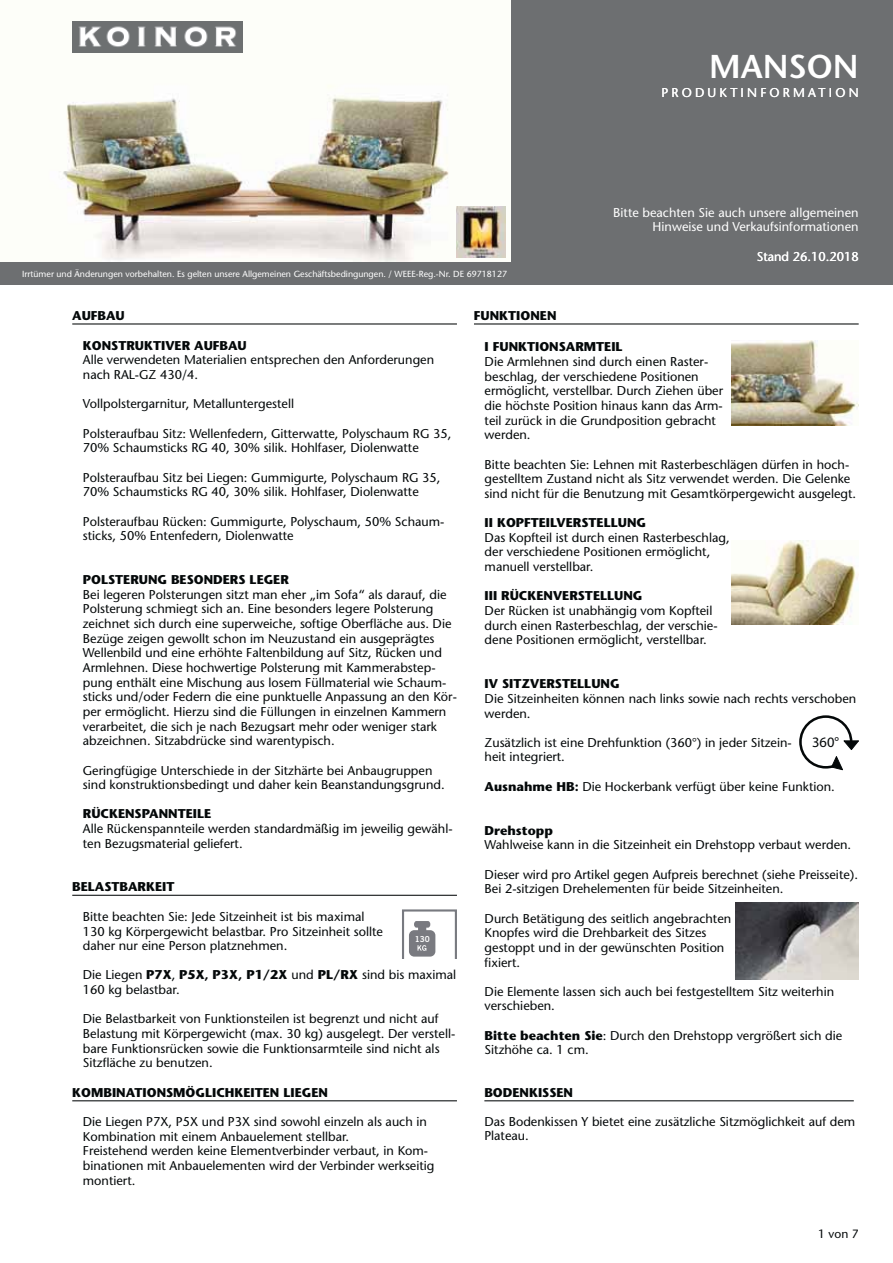
<style>
.page{position:relative;width:893px;height:1263px;background:#fff}
.page>*{position:absolute;margin:0;border:0;box-sizing:border-box;transform-origin:0 0}
.t1{font:600 33px "Stone Sans";color:#fff}
.t2{font:300 14.4px "Trade Gothic";color:#040809}
.t3{font:12.75px/14.7px "Stone Sans";color:#040809}
.t4{font:700 12.75px "Stone Sans";color:#040809}
.t5{font:12.75px/14.7px "Stone Sans";color:#fff;text-align:right}
.t6{font:12.75px "Stone Sans";letter-spacing:.25em;color:#fff}
.t7{font:12px "Stone Sans";color:#040809}
.t8{font:8.85px "Stone Sans";color:#fff}
.t9{font:8.25px "Trade Gothic LT Bold Two";color:#fff}
.s1{font-weight:700}
</style>
<div class="page">
<svg style="left:0;top:0;width:893px;height:285px;fill:#6d6f71"></svg>
<hr style="left:72px;top:323px;width:385px;height:2px;background:#040809">
<hr style="left:474px;top:323px;width:385px;height:2px;background:#040809">
<svg style="left:402px;top:909px;width:55px;height:50px"></svg>
<img style="left:731px;top:340px;width:128px;height:85px">
<img style="left:731px;top:540px;width:128px;height:85px">
<img style="left:457px;top:206px;width:49px;height:51px">
<img style="left:72px;top:21px;width:170px;height:31px">
<hr style="left:72px;top:895px;width:385px;height:1px;background:#040809">
<svg style="left:799px;top:715px;width:60px;height:55px"></svg>
<img style="left:735px;top:903px;width:124px;height:76px">
<hr style="left:72px;top:1100px;width:385px;height:1px;background:#040809">
<hr style="left:484px;top:1100px;width:370px;height:1px;background:#040809">
<h1 class="t1" style="left:709px;top:54px;width:151px">MANSON</h1>
<p class="t6" style="left:661px;top:88px;width:199px">PRODUKTINFORMATION</p>
<p class="t5" style="left:613px;top:206px;width:247px">Bitte beachten Sie auch unsere allgemeinen<br>Hinweise und Verkaufsinformationen</p>
<p class="t5" style="left:757px;top:251px;width:103px">Stand 26.10.2018</p>
<p class="t8" style="left:22px;top:270px;width:486px">Irrtümer und Änderungen vorbehalten. Es gelten unsere Allgemeinen Geschäftsbedingungen. / WEEE-Reg.-Nr. DE 69718127</p>
<p class="t4" style="left:72px;top:311px;width:54px">AUFBAU</p>
<p class="t4" style="left:83px;top:340px;width:165px">KONSTRUKTIVER AUFBAU</p>
<p class="t3" style="left:83px;top:354px;width:353px">Alle verwendeten Materialien entsprechen den Anforderungen nach RAL-GZ 430/4.</p>
<p class="t3" style="left:83px;top:398px;width:213px">Vollpolstergarnitur, Metalluntergestell</p>
<p class="t3" style="left:83px;top:427px;width:370px">Polsteraufbau Sitz: Wellenfedern, Gitterwatte, Polyschaum RG 35,<br>70% Schaumsticks RG 40, 30% silik. Hohlfaser, Diolenwatte</p>
<p class="t3" style="left:83px;top:471px;width:359px">Polsteraufbau Sitz bei Liegen: Gummigurte, Polyschaum RG 35,<br>70% Schaumsticks RG 40, 30% silik. Hohlfaser, Diolenwatte</p>
<p class="t3" style="left:83px;top:515px;width:363px">Polsteraufbau Rücken: Gummigurte, Polyschaum, 50% Schaum&shy;sticks, 50% Entenfedern, Diolenwatte</p>
<p class="t4" style="left:83px;top:575px;width:207px">POLSTERUNG BESONDERS LEGER</p>
<p class="t3" style="left:83px;top:588px;width:375px">Bei legeren Polsterungen sitzt man eher „im Sofa“ als darauf, die Polsterung schmiegt sich an. Eine besonders legere Polsterung zeichnet sich durch eine superweiche, softige Oberfläche aus. Die Bezüge zeigen gewollt schon im Neuzustand ein ausgeprägtes Wellenbild und eine erhöhte Faltenbildung auf Sitz, Rücken und Armlehnen. Diese hochwertige Polsterung mit Kammerabstep&shy;pung enthält eine Mischung aus losem Füllmaterial wie Schaum&shy;sticks und/oder Federn die eine punktuelle Anpassung an den Kör&shy;per ermöglicht. Hierzu sind die Füllungen in einzelnen Kammern verarbeitet, die sich je nach Bezugsart mehr oder weniger stark abzeichnen. Sitzabdrücke sind warentypisch.</p>
<p class="t3" style="left:83px;top:764px;width:363px">Geringfügige Unterschiede in der Sitzhärte bei Anbaugruppen sind konstruktionsbedingt und daher kein Beanstandungsgrund.</p>
<p class="t4" style="left:474px;top:311px;width:84px">FUNKTIONEN</p>
<p class="t4" style="left:485px;top:342px;width:139px">I FUNKTIONSARMTEIL</p>
<p class="t3" style="left:485px;top:356px;width:240px">Die Armlehnen sind durch einen Raster&shy;beschlag, der verschiedene Positionen ermöglicht, verstellbar. Durch Ziehen über die höchste Position hinaus kann das Arm&shy;teil zurück in die Grundposition gebracht werden.</p>
<p class="t3" style="left:485px;top:458px;width:373px">Bitte beachten Sie: Lehnen mit Rasterbeschlägen dürfen in hoch&shy;gestelltem Zustand nicht als Sitz verwendet werden. Die Gelenke sind nicht für die Benutzung mit Gesamtkörpergewicht ausgelegt.</p>
<p class="t4" style="left:485px;top:518px;width:163px">II KOPFTEILVERSTELLUNG</p>
<p class="t3" style="left:485px;top:531px;width:247px">Das Kopfteil ist durch einen Rasterbeschlag, der verschiedene Positionen ermöglicht, manuell verstellbar.</p>
<p class="t4" style="left:485px;top:591px;width:159px">III RÜCKENVERSTELLUNG</p>
<p class="t3" style="left:485px;top:605px;width:234px">Der Rücken ist unabhängig vom Kopfteil durch einen Rasterbeschlag, der verschie&shy;dene Positionen ermöglicht, verstellbar.</p>
<p class="t4" style="left:485px;top:679px;width:136px">IV SITZVERSTELLUNG</p>
<p class="t3" style="left:485px;top:692px;width:373px">Die Sitzeinheiten können nach links sowie nach rechts verschoben werden.</p>
<p class="t3" style="left:485px;top:736px;width:309px">Zusätzlich ist eine Drehfunktion (360°) in jeder Sitzein&shy;heit integriert.</p>
<p class="t3" style="left:485px;top:780px;width:352px"><span class="s1">Ausnahme HB:</span> Die Hockerbank verfügt über keine Funktion.</p>
<p class="t4" style="left:485px;top:825px;width:70px">Drehstopp</p>
<p class="t3" style="left:485px;top:839px;width:368px">Wahlweise kann in die Sitzeinheit ein Drehstopp verbaut werden.</p>
<p class="t3" style="left:485px;top:868px;width:375px">Dieser wird pro Artikel gegen Aufpreis berechnet (siehe Preisseite).<br>Bei 2-sitzigen Drehelementen für beide Sitzeinheiten.</p>
<p class="t3" style="left:485px;top:912px;width:248px">Durch Betätigung des seitlich angebrachten Knopfes wird die Drehbarkeit des Sitzes gestoppt und in der gewünschten Position fixiert.</p>
<p class="t3" style="left:485px;top:985px;width:351px">Die Elemente lassen sich auch bei festgestelltem Sitz weiterhin verschieben.</p>
<p class="t3" style="left:485px;top:1029px;width:359px"><span class="s1">Bitte beachten Sie</span>: Durch den Drehstopp vergrößert sich die<br>Sitzhöhe ca. 1 cm.</p>
<p class="t2" style="left:812px;top:737px;width:28px">360°</p>
<p class="t4" style="left:83px;top:809px;width:130px">RÜCKENSPANNTEILE</p>
<p class="t3" style="left:83px;top:823px;width:371px">Alle Rückenspannteile werden standardmäßig im jeweilig gewähl&shy;ten Bezugsmaterial geliefert.</p>
<p class="t4" style="left:72px;top:882px;width:104px">BELASTBARKEIT</p>
<p class="t3" style="left:83px;top:910px;width:302px">Bitte beachten Sie: Jede Sitzeinheit ist bis maximal<br>130 kg Körpergewicht belastbar. Pro Sitzeinheit sollte daher nur eine Person platznehmen.</p>
<p class="t3" style="left:83px;top:969px;width:375px">Die Liegen <span class="s1">P7X</span>, <span class="s1">P5X, P3X, P1/2X</span> und <span class="s1">PL/RX</span> sind bis maximal<br>160 kg belastbar.</p>
<p class="t3" style="left:83px;top:1013px;width:374px">Die Belastbarkeit von Funktionsteilen ist begrenzt und nicht auf Belastung mit Körpergewicht (max. 30 kg) ausgelegt. Der verstell&shy;bare Funktionsrücken sowie die Funktionsarmteile sind nicht als Sitzfläche zu benutzen.</p>
<p class="t9" style="left:415px;top:934px;width:17px">130</p>
<p class="t4" style="left:72px;top:1088px;width:257px">KOMBINATIONSMÖGLICHKEITEN LIEGEN</p>
<p class="t3" style="left:83px;top:1116px;width:353px">Die Liegen P7X, P5X und P3X sind sowohl einzeln als auch in Kombination mit einem Anbauelement stellbar.<br>Freistehend werden keine Elementverbinder verbaut, in Kom&shy;binationen mit Anbauelementen wird der Verbinder werkseitig montiert.</p>
<p class="t4" style="left:484px;top:1088px;width:90px">BODENKISSEN</p>
<p class="t3" style="left:484px;top:1115px;width:372px">Das Bodenkissen Y bietet eine zusätzliche Sitzmöglichkeit auf dem<br>Plateau.</p>
<p class="t7" style="left:818px;top:1229px;width:42px">1 von 7</p>
</div>
